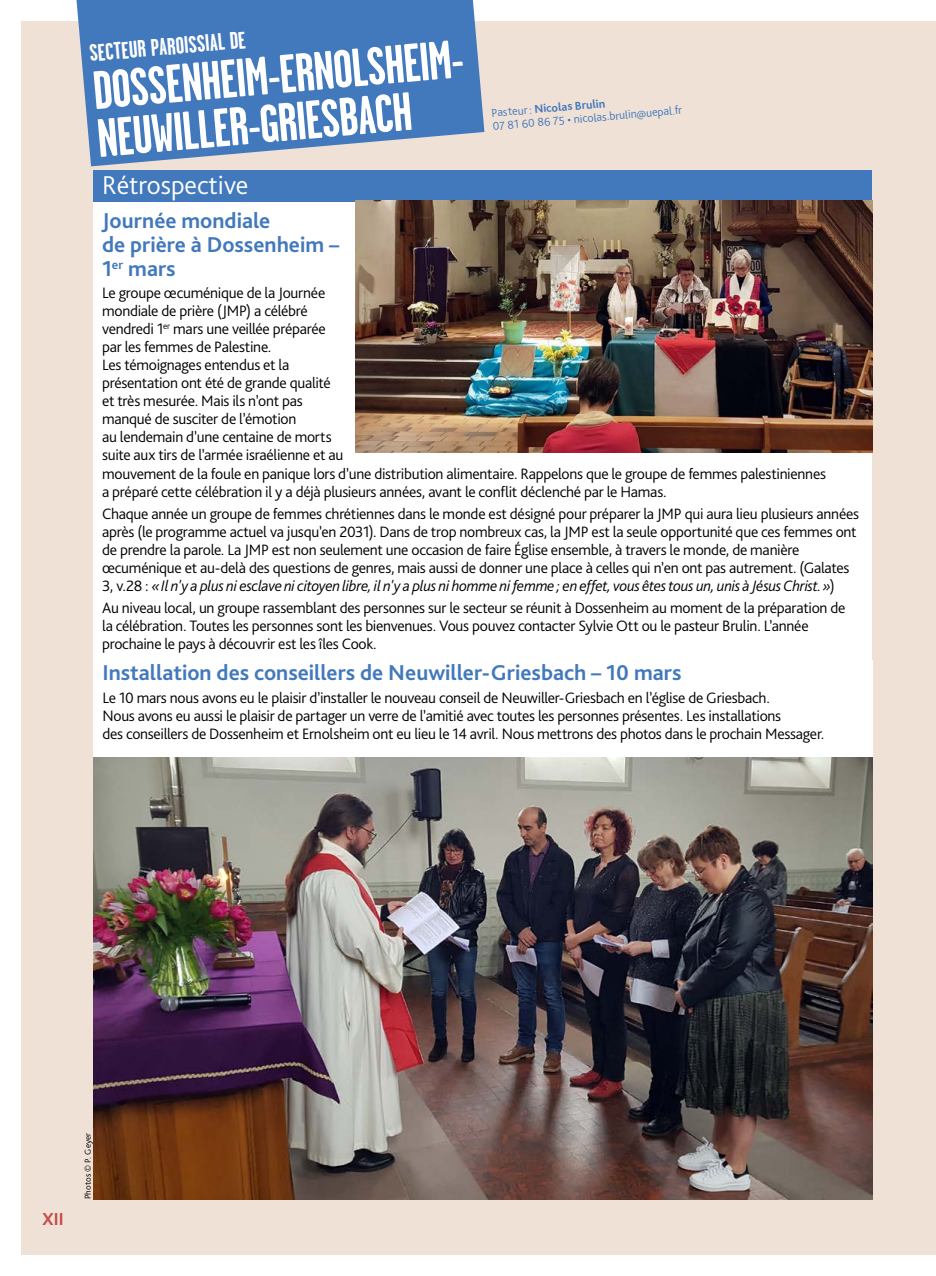
<style>
.page{position:relative;width:936px;height:1276px;background:#fff}
.page>*{position:absolute;margin:0;border:0;box-sizing:border-box;transform-origin:0 0}
.t1{font:700 54px/48px "Garage Gothic";color:#fff}
.t2{font:300 27px "Bliss Pro";color:#fff}
.t3{font:700 24px "Garage Gothic";color:#fff}
.t4{font:700 22.5px/24px "Bliss Pro";color:#4278bc}
.t5{font:500 18px "Bliss Pro";color:#c8514e}
.t6{font:300 15.75px/18px "Bliss Pro";letter-spacing:-.015em;color:#000}
.t7{font:300 12px/13.5px "Bliss Pro";color:#4278bc}
.t8{font:300 9px "Bliss Pro";letter-spacing:.015em;color:#000}
.s1{font-weight:700}
.s2{font-style:italic}
</style>
<div class="page">
<div style="left:21px;top:21px;width:914px;height:1233px;background:#efe1d6"></div>
<svg style="left:76px;top:0;width:408px;height:166px;background:#5885bf"></svg>
<div style="left:94px;top:170px;width:778px;height:491px;background:#fff"></div>
<div style="left:94px;top:170px;width:778px;height:32px;background:#4278bc"></div>
<img style="left:355px;top:200px;width:517px;height:253px">
<div style="left:94px;top:660px;width:778px;height:129px;background:#fff"></div>
<img style="left:94px;top:757px;width:778px;height:442px">
<h3 class="t3" style="left:89px;top:40px;width:158px;rotate:-5deg">SECTEUR PAROISSIAL DE</h3>
<h1 class="t1" style="left:91px;top:67px;width:388px;rotate:-5deg">DOSSENHEIM-ERNOLSHEIM-<br>NEUWILLER-GRIESBACH</h1>
<p class="t7" style="left:491px;top:106px;width:192px;rotate:-5deg">Pasteur: <span class="s1">Nicolas Brulin<br></span>07 81 60 86 75 • nicolas.brulin@uepal.fr</p>
<h2 class="t2" style="left:102px;top:168px;width:148px">Rétrospective</h2>
<h3 class="t4" style="left:102px;top:208px;width:239px">Journée mondiale<br>de prière à Dossenheim –<br>1<sup>er</sup> mars</h3>
<p class="t6" style="left:102px;top:284px;width:725px">Le groupe œcuménique de la Journée<br>mondiale de prière (JMP) a célébré<br>vendredi 1<sup>er</sup> mars une veillée préparée<br>par les femmes de Palestine.<br>Les témoignages entendus et la<br>présentation ont été de grande qualité<br>et très mesurée. Mais ils n’ont pas<br>manqué de susciter de l’émotion<br>au lendemain d’une centaine de morts<br>suite aux tirs de l’armée israélienne et au<br>mouvement de la foule en panique lors d’une distribution alimentaire. Rappelons que le groupe de femmes palestiniennes a préparé cette célébration il y a déjà plusieurs années, avant le conflit déclenché par le Hamas.</p>
<p class="t6" style="left:102px;top:504px;width:758px">Chaque année un groupe de femmes chrétiennes dans le monde est désigné pour préparer la JMP qui aura lieu plusieurs années après (le programme actuel va jusqu’en 2031). Dans de trop nombreux cas, la JMP est la seule opportunité que ces femmes ont de prendre la parole. La JMP est non seulement une occasion de faire Église ensemble, à travers le monde, de manière œcuménique et au-delà des questions de genres, mais aussi de donner une place à celles qui n’en ont pas autrement. (Galates 3, v.28 : <span class="s2">«Il n'y a plus ni esclave ni citoyen libre, il n'y a plus ni homme ni femme ; en effet, vous êtes tous un, unis à Jésus Christ.»</span>)</p>
<p class="t6" style="left:102px;top:598px;width:744px">Au niveau local, un groupe rassemblant des personnes sur le secteur se réunit à Dossenheim au moment de la préparation de la célébration. Toutes les personnes sont les bienvenues. Vous pouvez contacter Sylvie Ott ou le pasteur Brulin. L’année prochaine le pays à découvrir est les îles Cook.</p>
<h3 class="t4" style="left:102px;top:660px;width:580px">Installation des conseillers de Neuwiller-Griesbach – 10 mars</h3>
<p class="t6" style="left:102px;top:688px;width:723px">Le 10 mars nous avons eu le plaisir d’installer le nouveau conseil de Neuwiller-Griesbach en l’église de Griesbach.<br>Nous avons eu aussi le plaisir de partager un verre de l’amitié avec toutes les personnes présentes. Les installations<br>des conseillers de Dossenheim et Ernolsheim ont eu lieu le 14 avril. Nous mettrons des photos dans le prochain Messager.</p>
<p class="t5" style="left:43px;top:1207px;width:23px">XII</p>
<p class="t8" style="left:82px;top:1199px;width:68px;rotate:-90deg">Photos © P. Geyer</p>
</div>
